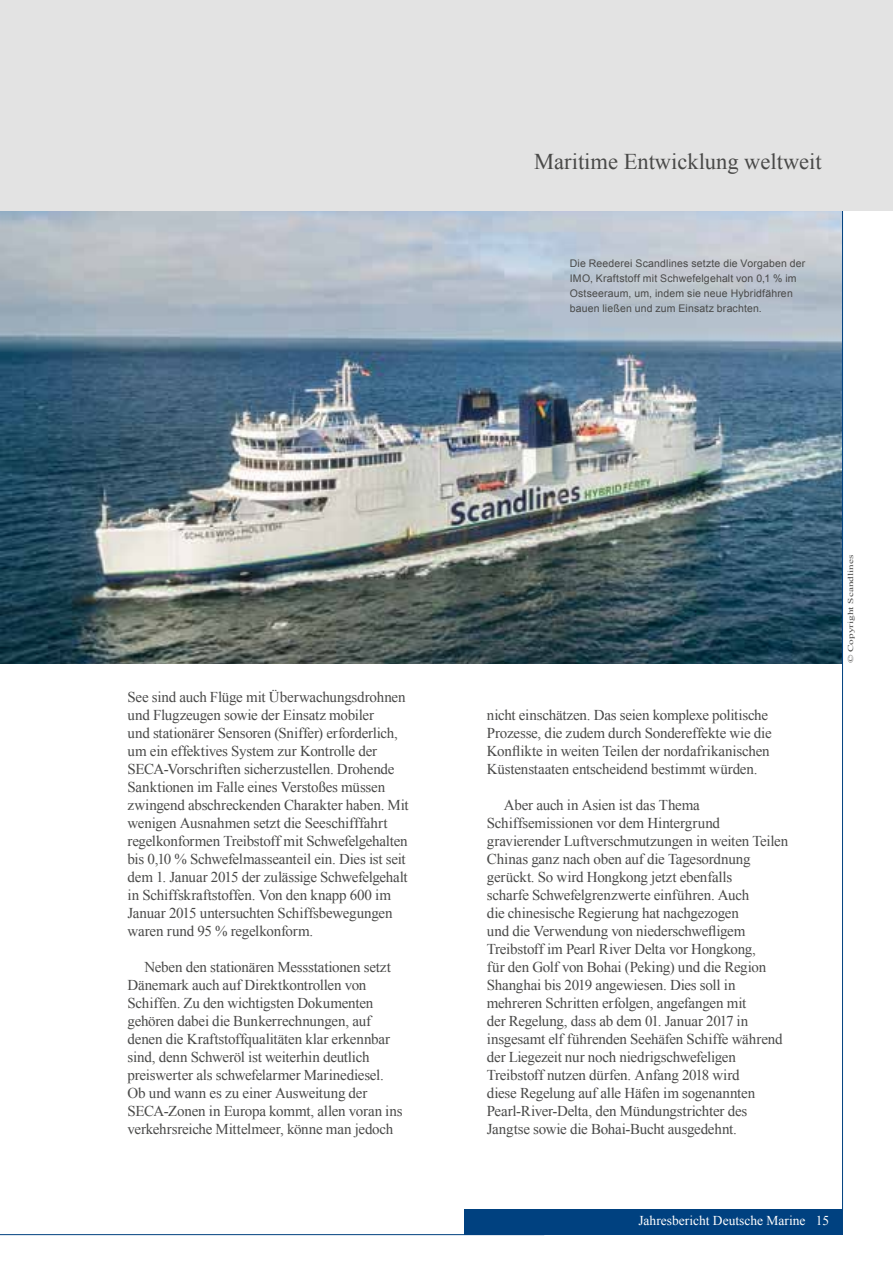
<style>
.page{position:relative;width:893px;height:1263px;background:#fff}
.page>*{position:absolute;margin:0;border:0;box-sizing:border-box;transform-origin:0 0}
.t1{font:22.5px "Times New Roman";color:#494948}
.t2{font:15px/18px "Times New Roman";letter-spacing:-.015em;color:#494948}
.t3{font:13.5px "Times New Roman";color:#fff}
.t4{font:10.5px/15px "Arial";letter-spacing:.015em;color:#494948}
.t5{font:7.5px "Times New Roman";color:#494948;scale:1.5 1}
</style>
<div class="page">
<img style="left:0;top:210px;width:842px;height:453px">
<hr style="left:842px;top:204px;width:1px;height:1007px;background:#004180">
<hr style="left:0;top:1234px;width:544px;height:1px;background:#004180">
<div style="left:0;top:0;width:893px;height:210px;background:#e3e3e3"></div>
<div style="left:465px;top:1209px;width:378px;height:26px;background:#004180"></div>
<h1 class="t1" style="left:534px;top:146px;width:289px">Maritime Entwicklung weltweit</h1>
<p class="t4" style="left:570px;top:256px;width:237px">Die Reederei Scandlines setzte die Vorgaben der IMO, Kraftstoff mit Schwefelgehalt von 0,1 % im Ostseeraum, um, indem sie neue Hybridfähren bauen ließen und zum Einsatz brachten.</p>
<p class="t2" style="left:128px;top:688px;width:283px">See sind auch Flüge mit Überwachungsdrohnen und Flugzeugen sowie der Einsatz mobiler<br>und stationärer Sensoren (Sniffer) erforderlich, um ein effektives System zur Kontrolle der SECA-Vorschriften sicherzustellen. Drohende Sanktionen im Falle eines Verstoßes müssen zwingend abschreckenden Charakter haben. Mit wenigen Ausnahmen setzt die Seeschifffahrt regelkonformen Treibstoff mit Schwefelgehalten bis 0,10 % Schwefelmasseanteil ein. Dies ist seit dem 1. Januar 2015 der zulässige Schwefelgehalt in Schiffskraftstoffen. Von den knapp 600 im Januar 2015 untersuchten Schiffsbewegungen waren rund 95 % regelkonform.</p>
<p class="t2" style="left:128px;top:958px;width:277px;text-indent:17px">Neben den stationären Messstationen setzt Dänemark auch auf Direktkontrollen von Schiffen. Zu den wichtigsten Dokumenten gehören dabei die Bunkerrechnungen, auf denen die Kraftstoffqualitäten klar erkennbar sind, denn Schweröl ist weiterhin deutlich preiswerter als schwefelarmer Marinediesel.<br>Ob und wann es zu einer Ausweitung der SECA-Zonen in Europa kommt, allen voran ins verkehrsreiche Mittelmeer, könne man jedoch</p>
<p class="t2" style="left:487px;top:706px;width:286px">nicht einschätzen. Das seien komplexe politische Prozesse, die zudem durch Sondereffekte wie die Konflikte in weiten Teilen der nordafrikanischen Küstenstaaten entscheidend bestimmt würden.</p>
<p class="t2" style="left:487px;top:796px;width:303px;text-indent:17px">Aber auch in Asien ist das Thema Schiffsemissionen vor dem Hintergrund gravierender Luftverschmutzungen in weiten Teilen Chinas ganz nach oben auf die Tagesordnung gerückt. So wird Hongkong jetzt ebenfalls<br>scharfe Schwefelgrenzwerte einführen. Auch<br>die chinesische Regierung hat nachgezogen<br>und die Verwendung von niederschwefligem Treibstoff im Pearl River Delta vor Hongkong,<br>für den Golf von Bohai (Peking) und die Region Shanghai bis 2019 angewiesen. Dies soll in mehreren Schritten erfolgen, angefangen mit<br>der Regelung, dass ab dem 01. Januar 2017 in insgesamt elf führenden Seehäfen Schiffe während der Liegezeit nur noch niedrigschwefeligen Treibstoff nutzen dürfen. Anfang 2018 wird<br>diese Regelung auf alle Häfen im sogenannten Pearl-River-Delta, den Mündungstrichter des Jangtse sowie die Bohai-Bucht ausgedehnt.</p>
<p class="t5" style="left:845px;top:663px;width:74px;rotate:-90deg">© Copyright Scandlines</p>
<p class="t3" style="left:638px;top:1211px;width:192px">Jahresbericht Deutsche Marine 15</p>
</div>
